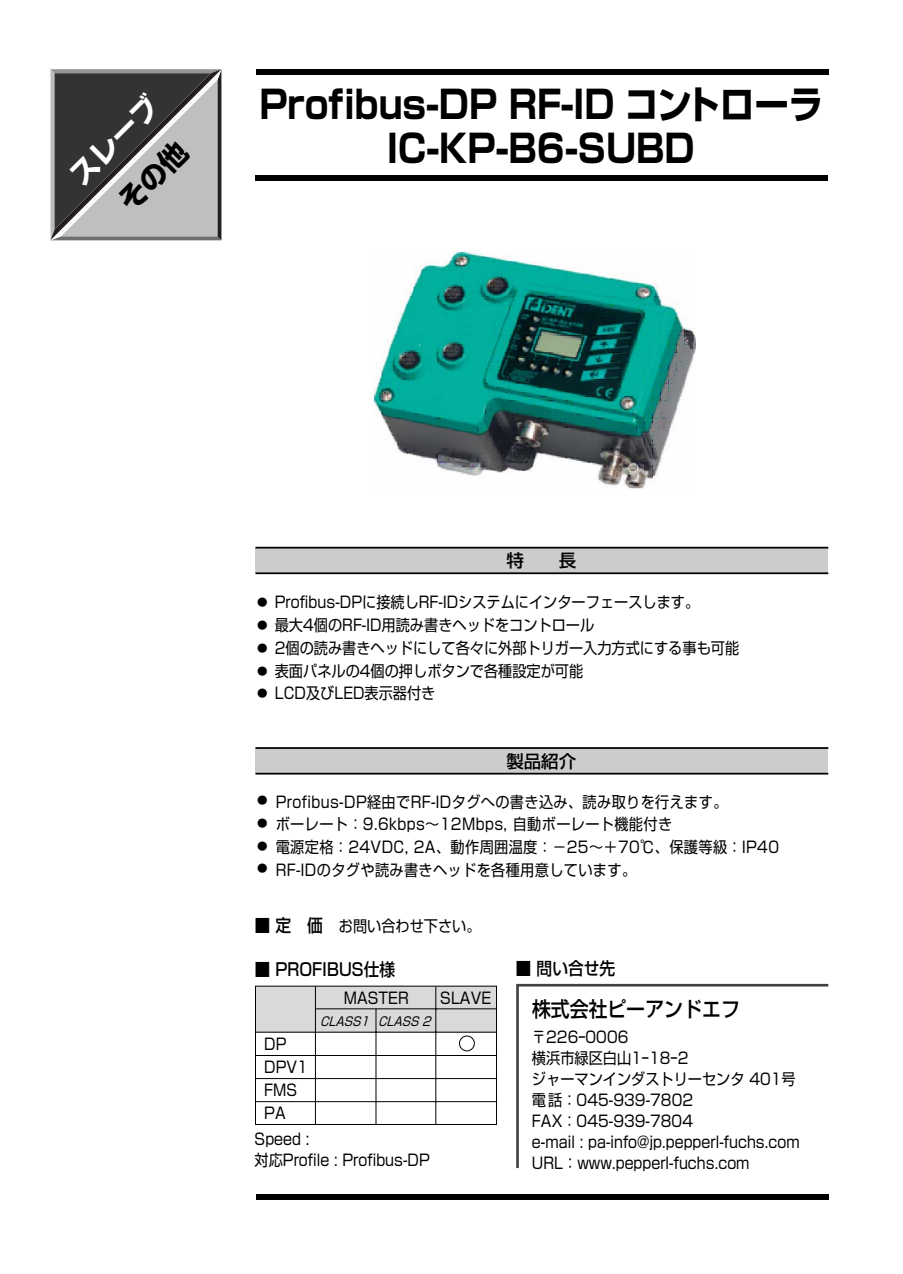
<style>
.page{position:relative;width:903px;height:1274px;background:#fff}
.page>*{position:absolute;margin:0;border:0;box-sizing:border-box;transform-origin:0 0}
.t1{font:700 38.5px/43.8px "Shin Go";color:#000;text-align:center;scale:.9 1}
.t2{font:700 28px "Shin Go";color:#fff}
.t3{font:500 21px "Shin Go";color:#000;scale:.9 1}
.t4{font:500 17.5px "Shin Go";color:#000;scale:.9 1}
.t5{font:500 17.5px "Shin Go";color:#000}
.t6{font:15.75px/21px "Shin Go";color:#000;scale:.9 1}
.t7{font:15.75px/22.8px "Shin Go";letter-spacing:.025em;color:#000;scale:.9 1}
.t8{font:italic 12.25px "Shin Go";color:#000;scale:.9 1}
.t9{font:10.5px/22.8px "Shin Go";color:#000;text-align:justify}
</style>
<div class="page">
<div style="left:256px;top:986px;width:241px;height:46px;background:#d9d9d9"></div>
<div style="left:256px;top:1194px;width:573px;height:6px;background:#000"></div>
<div style="left:255px;top:986px;width:242px;height:139px;border:1px solid #000"></div>
<hr style="left:256px;top:1032px;width:241px;height:1px;background:#000">
<hr style="left:315px;top:987px;width:1px;height:138px;background:#000">
<hr style="left:376px;top:1009px;width:1px;height:116px;background:#000">
<hr style="left:435px;top:987px;width:1px;height:138px;background:#000">
<hr style="left:315px;top:1008px;width:182px;height:1px;background:#000">
<hr style="left:256px;top:1055px;width:240px;height:1px;background:#000">
<hr style="left:256px;top:1078px;width:240px;height:1px;background:#000">
<hr style="left:256px;top:1101px;width:240px;height:1px;background:#000">
<svg style="left:516px;top:983px;width:313px;height:186px"></svg>
<div style="left:459px;top:1036px;width:16px;height:15px;border:1px solid #000;border-radius:50%"></div>
<div style="left:256px;top:548px;width:572px;height:25px;background:#ccc"></div>
<hr style="left:256px;top:572px;width:572px;height:2px;background:#000">
<hr style="left:256px;top:547px;width:572px;height:2px;background:#000">
<div style="left:256px;top:748px;width:572px;height:26px;background:#ccc"></div>
<hr style="left:256px;top:773px;width:572px;height:2px;background:#000">
<hr style="left:256px;top:747px;width:572px;height:2px;background:#000">
<div style="left:256px;top:69px;width:572px;height:6px;background:#000"></div>
<div style="left:255px;top:175px;width:573px;height:6px;background:#000"></div>
<img style="left:373px;top:250px;width:323px;height:239px">
<svg style="left:50px;top:69px;width:171px;height:171px;background:#7c7c7c"></svg>
<h2 class="t2" style="left:68px;top:172px;width:113px;rotate:-45deg">スレーブ</h2>
<h1 class="t1" style="left:259px;top:88px;width:628px">Profibus-DP RF-ID コントローラ<br>IC-KP-B6-SUBD</h1>
<p class="t5" style="left:506px;top:554px;width:71px">特　　長</p>
<p class="t9" style="left:257px;top:592px;width:12px">● ● ● ● ●</p>
<p class="t6" style="left:275px;top:593px;width:518px;line-height:22.8px">Profibus-DPに接続しRF-IDシステムにインターフェースします。<br>最大4個のRF-ID用読み書きヘッドをコントロール<br>2個の読み書きヘッドにして各々に外部トリガー入力方式にする事も可能表面パネルの4個の押しボタンで各種設定が可能<br>LCD及びLED表示器付き</p>
<p class="t5" style="left:506px;top:755px;width:71px">製品紹介</p>
<p class="t9" style="left:257px;top:790px;width:12px">● ● ● ●</p>
<p class="t7" style="left:276px;top:792px;width:577px">Profibus-DP経由でRF-IDタグへの書き込み、読み取りを行えます。<br>ボーレート：9.6kbps～12Mbps, 自動ボーレート機能付き<br>電源定格：24VDC, 2A、動作周囲温度：－25～＋70℃、保護等級：IP40　RF-IDのタグや読み書きヘッドを各種用意しています。</p>
<p class="t4" style="left:255px;top:919px;width:77px">■ 定　価</p>
<p class="t4" style="left:254px;top:962px;width:158px">■ PROFIBUS仕様</p>
<p class="t4" style="left:516px;top:962px;width:112px">■ 問い合せ先</p>
<p class="t6" style="left:344px;top:989px;width:74px">MASTER</p>
<p class="t6" style="left:440px;top:990px;width:58px">SLAVE</p>
<p class="t8" style="left:320px;top:1016px;width:128px">CLASS1 CLASS 2</p>
<p class="t6" style="left:264px;top:1034px;width:50px;line-height:22.9px">DP<br>DPV1<br>FMS<br>PA</p>
<p class="t6" style="left:339px;top:917px;width:159px">お問い合わせ下さい。</p>
<h3 class="t3" style="left:532px;top:1001px;width:232px">株式会社ピーアンドエフ</h3>
<p class="t6" style="left:532px;top:1029px;width:299px">〒226ｰ0006<br>横浜市緑区白山1ｰ18ｰ2<br>ジャーマンインダストリーセンタ 401号電話：045-939-7802<br>FAX：045-939-7804<br>e-mail : pa-info@jp.pepperl-fuchs.com<br>URL：www.pepperl-fuchs.com</p>
<p class="t6" style="left:255px;top:1130px;width:196px">Speed :<br>対応Profile : Profibus-DP</p>
</div>
